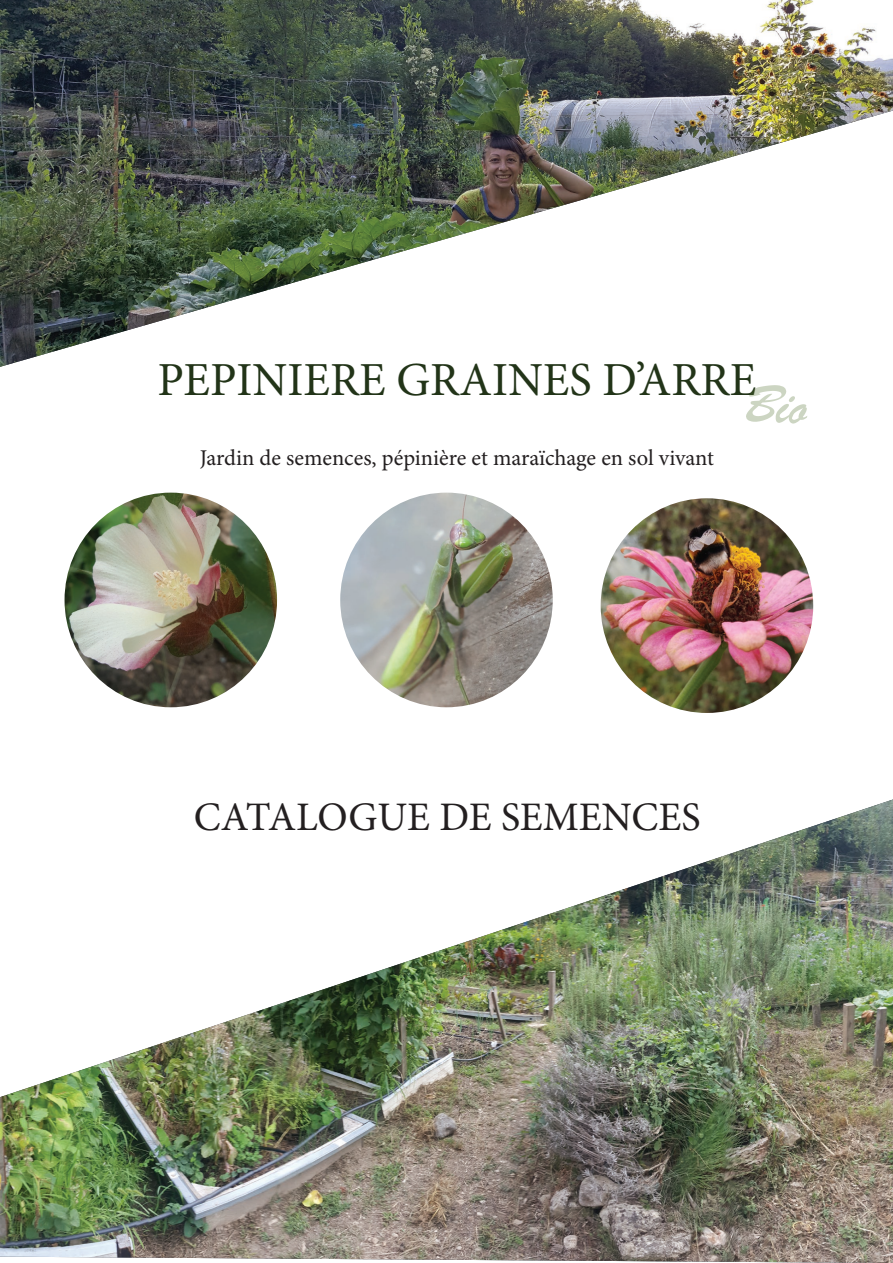
<style>
.page{position:relative;width:893px;height:1263px;background:#fff}
.page>*{position:absolute;margin:0;border:0;box-sizing:border-box;transform-origin:0 0}
.t1{font:47.4px "Minion Pro";color:#223418}
.t2{font:40.5px "Minion Pro";color:#231f20}
.t3{font:22.5px "Minion Pro";color:#231f20}
</style>
<div class="page">
<img style="left:65px;top:493px;width:212px;height:214px">
<img style="left:601px;top:498px;width:212px;height:215px">
<img style="left:340px;top:493px;width:213px;height:214px">
<img style="left:0;top:0;width:893px;height:367px">
<img style="left:0;top:799px;width:893px;height:464px">
<h1 class="t1" style="left:157px;top:348px;width:600px">PEPINIERE GRAINES D’ARRE</h1>
<p class="t3" style="left:200px;top:442px;width:516px">Jardin de semences, pépinière et maraïchage en sol vivant</p>
<h2 class="t2" style="left:194px;top:790px;width:509px">CATALOGUE DE SEMENCES</h2>
</div>
